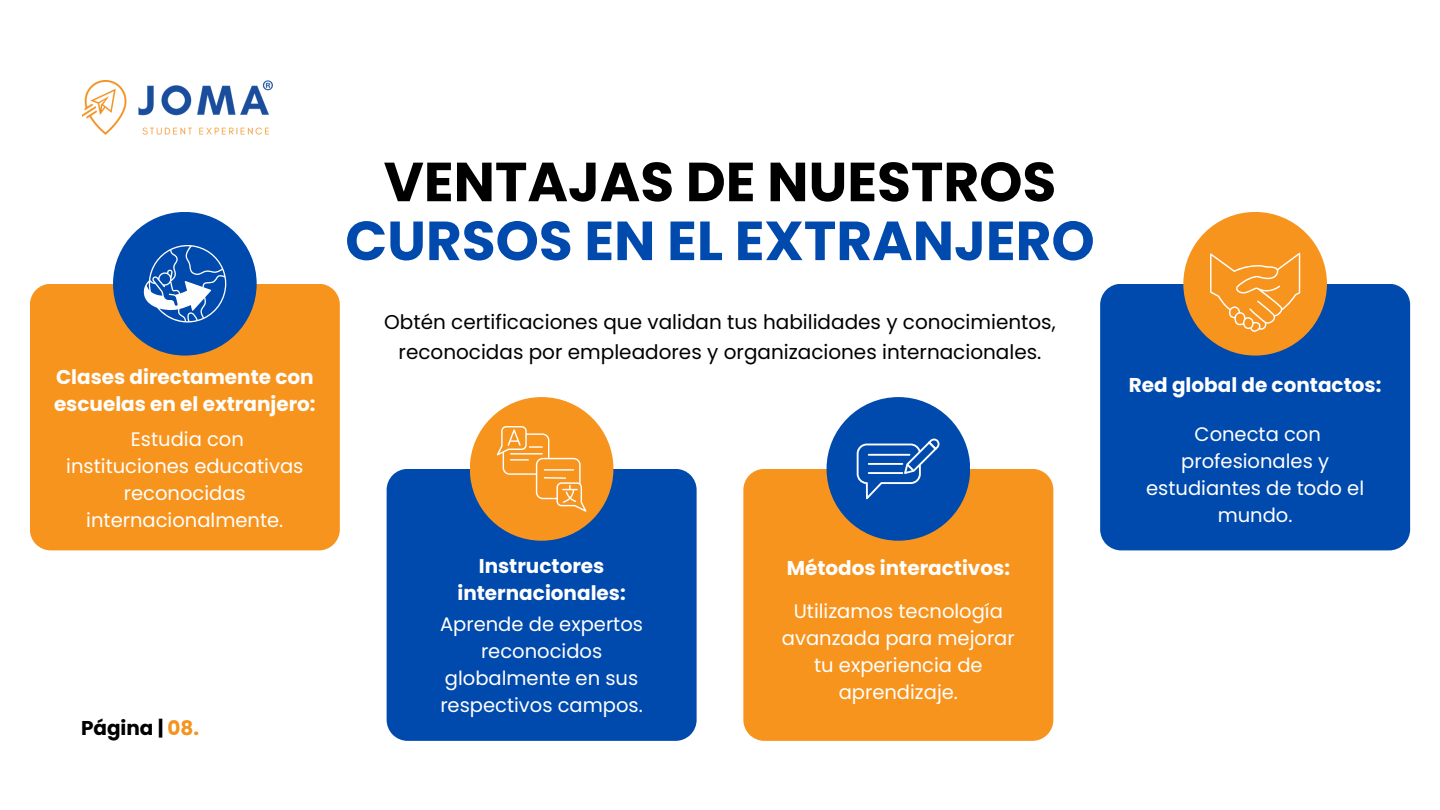
<style>
.page{position:relative;width:1440px;height:810px;background:#fff}
.page>*{position:absolute;margin:0;border:0;box-sizing:border-box;transform-origin:0 0}
.t1{font:700 55px "Poppins";color:#004aad}
.t2{font:700 55px "Poppins";color:#000}
.t3{font:20px/30px "Poppins";color:#000;text-align:center}
.t4{font:700 20px/27.8px "Poppins";color:#fff}
.t5{font:700 20px "Poppins";color:#000}
.t6{font:19.5px/27px "Poppins";color:#fff;text-align:center}
.s1{color:#f4931e}
</style>
<div class="page">
<div style="left:30px;top:284px;width:310px;height:266px;background:#f7941e"></div>
<div style="left:387px;top:469px;width:310px;height:272px;background:#004aad"></div>
<div style="left:743px;top:469px;width:310px;height:272px;background:#f7941e"></div>
<div style="left:1100px;top:284px;width:310px;height:266px;background:#004aad"></div>
<div style="left:113px;top:212px;width:144px;height:144px;background:#004aad;border-radius:50%"></div>
<div style="left:470px;top:397px;width:143px;height:144px;background:#f7941e;border-radius:50%"></div>
<div style="left:827px;top:397px;width:143px;height:144px;background:#004aad;border-radius:50%"></div>
<div style="left:1183px;top:212px;width:144px;height:144px;background:#f7941e;border-radius:50%"></div>
<svg style="left:143px;top:245px;width:83px;height:77px"></svg>
<svg style="left:857px;top:439px;width:83px;height:60px"></svg>
<img style="left:83px;top:80px;width:190px;height:55px">
<svg style="left:497px;top:426px;width:89px;height:86px"></svg>
<svg style="left:1210px;top:253px;width:90px;height:79px"></svg>
<h2 class="t4" style="left:54px;top:363px;width:263px">Clases directamente con escuelas en el extranjero:</h2>
<p class="t6" style="left:66px;top:426px;width:239px">Estudia con instituciones educativas reconocidas internacionalmente.</p>
<h1 class="t5" style="left:81px;top:714px;width:120px">Página | <span class="s1">08.</span></h1>
<p class="t2" style="left:384px;top:143px;width:674px">VENTAJAS DE NUESTROS</p>
<h2 class="t1" style="left:345px;top:202px;width:751px">CURSOS EN EL EXTRANJERO</h2>
<h2 class="t3" style="left:384px;top:307px;width:673px">Obtén certificaciones que validan tus habilidades y conocimientos, reconocidas por empleadores y organizaciones internacionales.</h2>
<p class="t4" style="left:457px;top:552px;width:170px;text-align:center">Instructores internacionales:</p>
<p class="t6" style="left:440px;top:611px;width:204px">Aprende de expertos reconocidos globalmente en sus respectivos campos.</p>
<p class="t4" style="left:787px;top:554px;width:225px">Métodos interactivos:</p>
<h2 class="t6" style="left:782px;top:598px;width:234px">Utilizamos tecnología avanzada para mejorar tu experiencia de aprendizaje.</h2>
<h2 class="t4" style="left:1129px;top:371px;width:254px">Red global de contactos:</h2>
<p class="t6" style="left:1146px;top:421px;width:220px">Conecta con profesionales y estudiantes de todo el mundo.</p>
</div>
